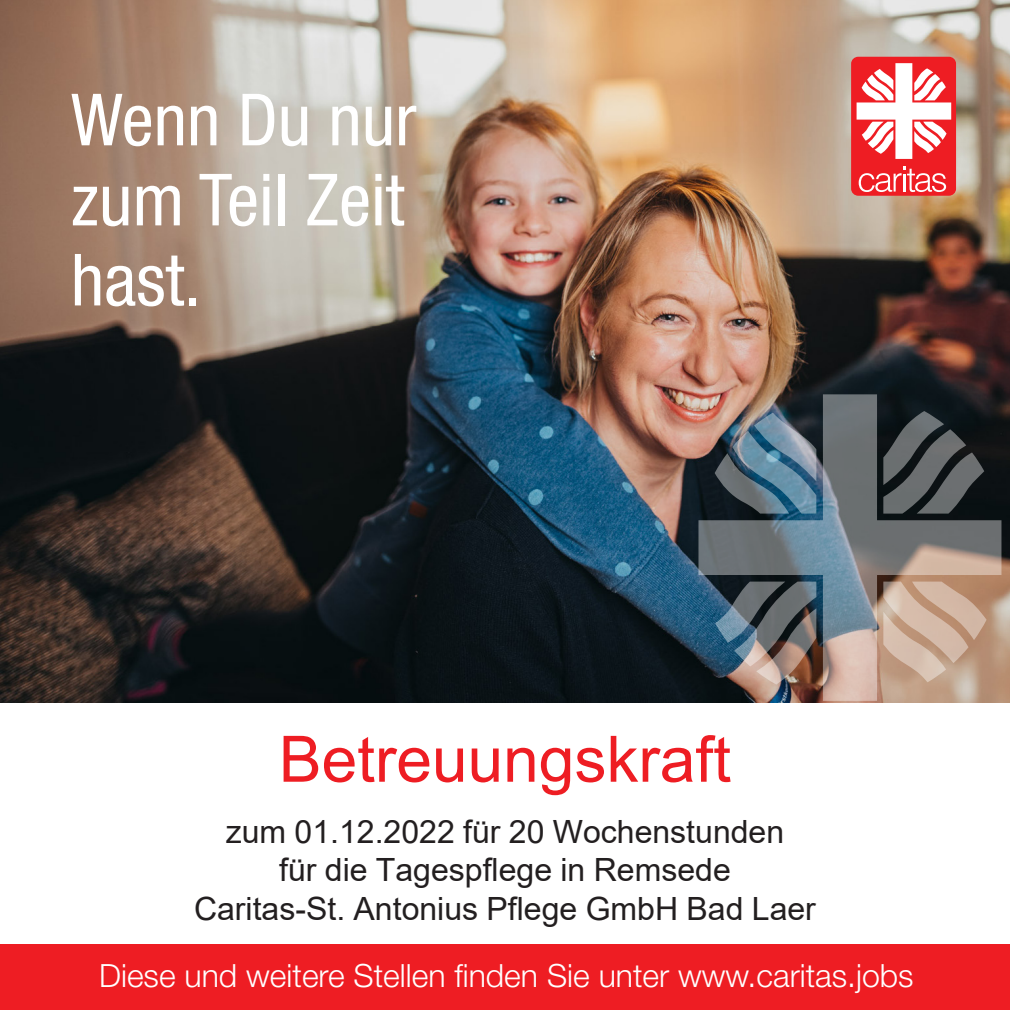
<style>
.page{position:relative;width:1010px;height:1010px;background:#fff}
.page>*{position:absolute;margin:0;border:0;box-sizing:border-box;transform-origin:0 0}
.t1{font:condensed 72px/80px "Helvetica Neue";color:#fff}
.t2{font:64px "Arial";color:#ee1d23}
.t3{font:32px/38.4px "Arial";color:#231f20;text-align:center}
.t4{font:300 32px "Helvetica Neue LT Std";color:#fff}
</style>
<div class="page">
<div style="left:0;top:944px;width:1009px;height:65px;background:#ee1d23"></div>
<img style="left:0;top:0;width:1009px;height:702px">
<div style="left:850px;top:57px;width:105px;height:139px;background:#ee1d23;border-radius:7px"></div>
<svg style="left:856px;top:63px;width:94px;height:96px"></svg>
<svg style="left:858px;top:167px;width:87px;height:25px"></svg>
<img style="left:698px;top:394px;width:303px;height:306px">
<img style="left:715px;top:581px;width:101px;height:103px">
<svg style="left:883px;top:581px;width:103px;height:101px"></svg>
<img style="left:714px;top:412px;width:102px;height:101px">
<svg style="left:883px;top:411px;width:100px;height:102px"></svg>
<h1 class="t1" style="left:71px;top:79px;width:347px">Wenn Du nur zum Teil Zeit hast.</h1>
<h2 class="t2" style="left:279px;top:714px;width:453px">Betreuungskraft</h2>
<p class="t3" style="left:194px;top:811px;width:623px">zum 01.12.2022 für 20 Wochenstunden<br>für die Tagespflege in Remsede<br>Caritas-St. Antonius Pflege GmbH Bad Laer</p>
<p class="t4" style="left:99px;top:956px;width:815px">Diese und weitere Stellen finden Sie unter www.caritas.jobs</p>
</div>
